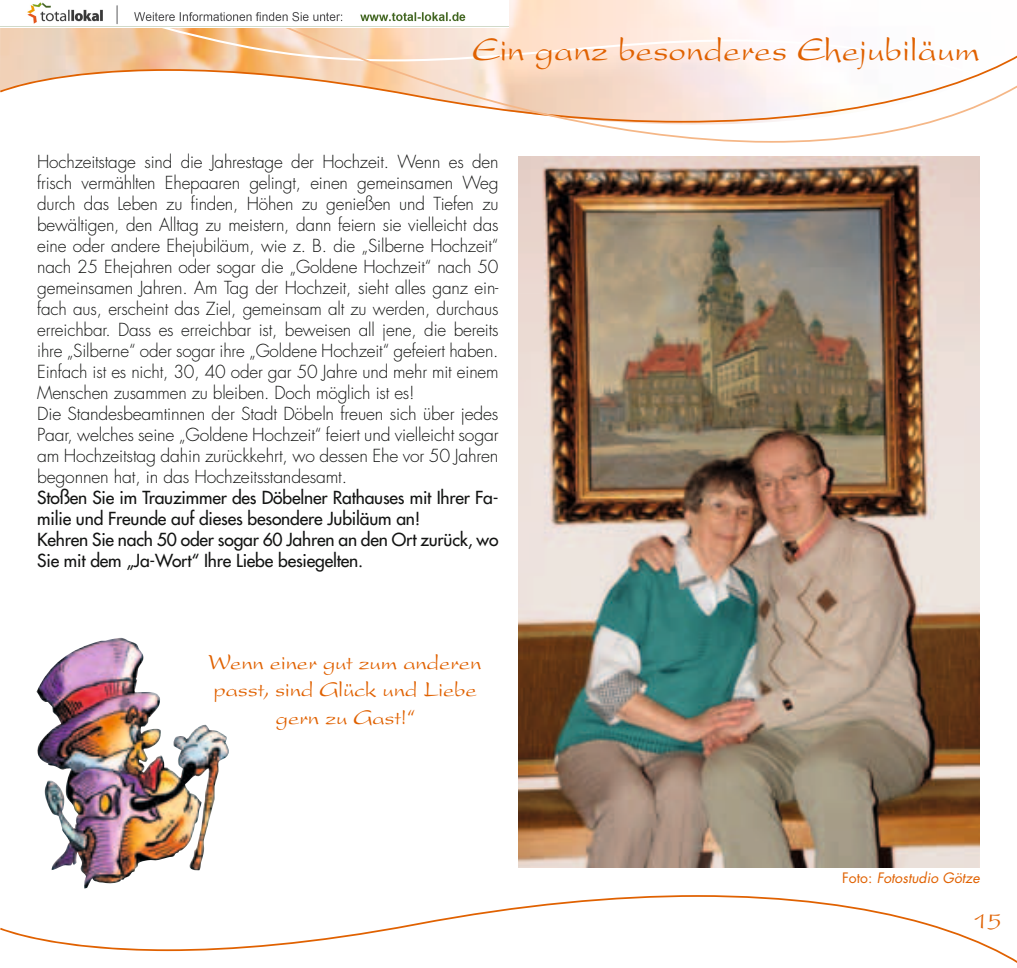
<style>
.page{position:relative;width:1017px;height:968px;background:#fff}
.page>*{position:absolute;margin:0;border:0;box-sizing:border-box;transform-origin:0 0}
.t1{font:35px "Present LT Std";color:#e06100}
.t2{font:26.25px "Present LT Std";color:#e06100}
.t3{font:22.75px/27.3px "Present LT Std";letter-spacing:-.01em;color:#e06100;text-align:center}
.t4{font:300 17.5px/21px "Futura Std";letter-spacing:-.01em;color:#131413}
.t5{font:500 17.5px/21px "Futura Std";letter-spacing:-.01em;color:#131413}
.t6{font:italic 14px "Futura Std";color:#e06100}
.s1{font-style:normal}
</style>
<div class="page">
<svg style="left:0;top:28px;width:46px;height:65px;background:#f0d3bb"></svg>
<svg style="left:46px;top:0;width:971px;height:143px"></svg>
<svg style="left:0;top:895px;width:1017px;height:68px"></svg>
<img style="left:36px;top:640px;width:193px;height:248px">
<img style="left:518px;top:157px;width:462px;height:710px">
<img style="left:0;top:0;width:508px;height:27px">
<h1 class="t1" style="left:472px;top:30px;width:509px">Ein ganz besonderes Ehejubiläum</h1>
<p class="t4" style="left:37px;top:152px;width:463px">Hochzeitstage sind die Jahrestage der Hochzeit. Wenn es den frisch vermählten Ehepaaren gelingt, einen gemeinsamen Weg durch das Leben zu finden, Höhen zu genießen und Tiefen zu bewältigen, den Alltag zu meistern, dann feiern sie vielleicht das eine oder andere Ehejubiläum, wie z. B. die „Silberne Hochzeit“ nach 25 Ehejahren oder sogar die „Goldene Hochzeit“ nach 50 gemeinsamen Jahren. Am Tag der Hochzeit, sieht alles ganz ein&shy;fach aus, erscheint das Ziel, gemeinsam alt zu werden, durchaus erreichbar. Dass es erreichbar ist, beweisen all jene, die bereits ihre „Silberne“ oder sogar ihre „Goldene Hochzeit“ gefeiert haben.<br>Einfach ist es nicht, 30, 40 oder gar 50 Jahre und mehr mit einem Menschen zusammen zu bleiben. Doch möglich ist es!<br>Die Standesbeamtinnen der Stadt Döbeln freuen sich über jedes Paar, welches seine „Goldene Hochzeit“ feiert und vielleicht sogar am Hochzeitstag dahin zurückkehrt, wo dessen Ehe vor 50 Jahren begonnen hat, in das Hochzeitsstandesamt.</p>
<p class="t5" style="left:37px;top:487px;width:463px">Stoßen Sie im Trauzimmer des Döbelner Rathauses mit Ihrer Fa&shy;milie und Freunde auf dieses besondere Jubiläum an!<br>Kehren Sie nach 50 oder sogar 60 Jahren an den Ort zurück, wo Sie mit dem „Ja-Wort“ Ihre Liebe besiegelten.</p>
<h3 class="t3" style="left:209px;top:648px;width:274px">Wenn einer gut zum anderen passt, sind Glück und Liebe gern zu Gast!“</h3>
<p class="t6" style="left:842px;top:868px;width:139px"><span class="s1">Foto:</span> Fotostudio Götze</p>
<h2 class="t2" style="left:973px;top:905px;width:31px">15</h2>
</div>
